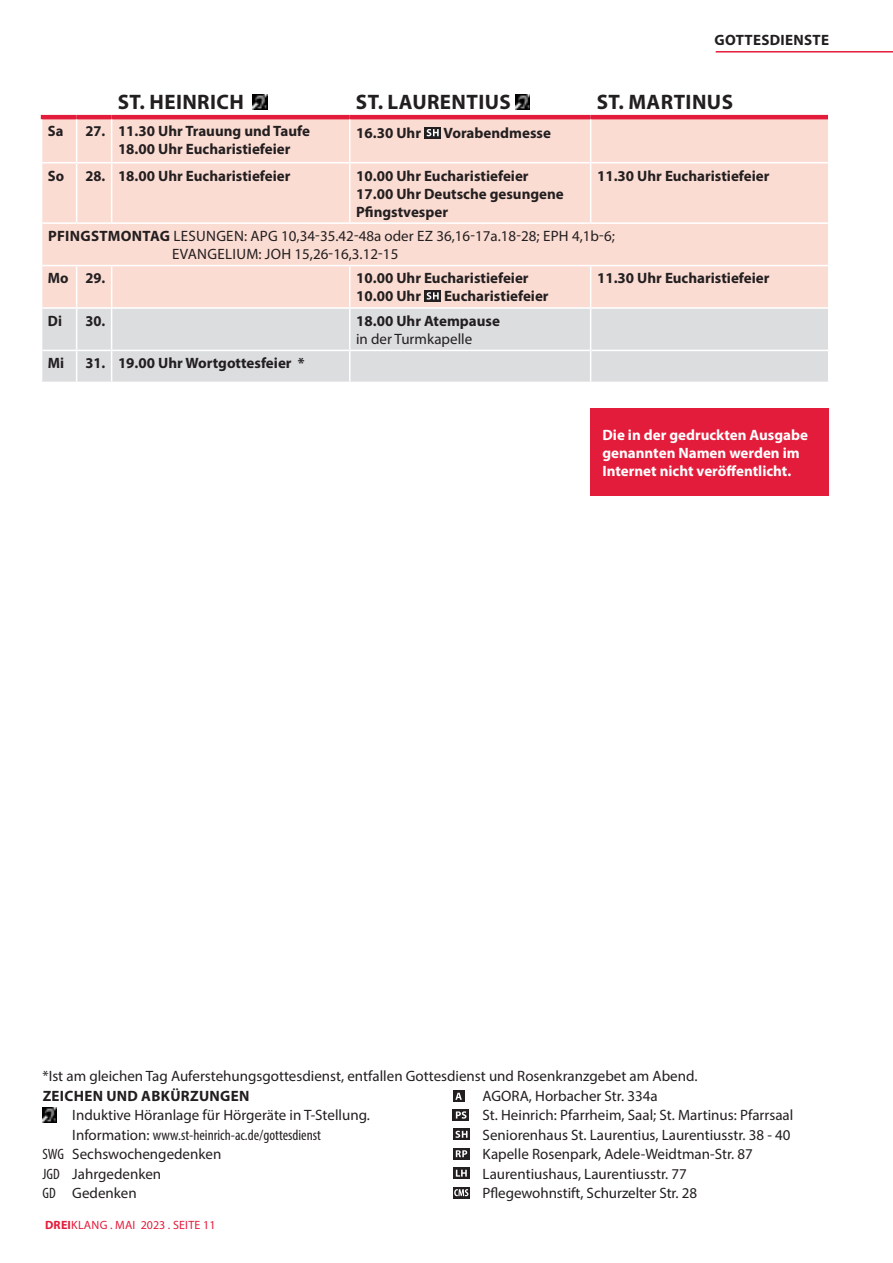
<style>
.page{position:relative;width:893px;height:1263px;background:#fff}
.page>*{position:absolute;margin:0;border:0;box-sizing:border-box;transform-origin:0 0}
.Versalien_schwarz{font:700 21px "Myriad Pro";letter-spacing:.02em;color:#231f20}
.Fließtext_ohne_Absta{font:15px/19.5px "Myriad Pro";color:#231f20}
.Gottesdienste_fett{font:700 15px/18px "Myriad Pro";color:#231f20}
.Gottesdienste_standa{font:15px/18px "Myriad Pro";color:#231f20}
.Gottesdienste_fett-2{font:700 15px/18px "Myriad Pro";color:#fff}
.Gottesdienste_standa-2{font:700 15px "Myriad Pro";color:#231f20}
.Versalien_schwarz-2{font:700 15px "Myriad Pro";letter-spacing:.02em;color:#231f20}
.Gottesdienste_fett-3{font:700 15px "Myriad Pro";letter-spacing:.02em;color:#231f20}
.t1{font:12px "Myriad Pro";letter-spacing:.02em;color:#e41c3b}
.s1{font-weight:700}
.s2{font-stretch:condensed}
</style>
<div class="page">
<svg style="left:42px;top:94px;width:786px;height:21px"></svg>
<div style="left:42px;top:119px;width:70px;height:188px;background:#fbdcd3"></div>
<div style="left:112px;top:119px;width:716px;height:188px;background:#fbdcd3"></div>
<div style="left:42px;top:309px;width:69px;height:73px;background:#dcdddf"></div>
<div style="left:112px;top:309px;width:716px;height:73px;background:#dcdddf"></div>
<hr style="left:111px;top:69px;width:1px;height:46px;background:#fff">
<hr style="left:349px;top:69px;width:1px;height:46px;background:#fff">
<hr style="left:590px;top:69px;width:1px;height:46px;background:#fff">
<hr style="left:41px;top:115px;width:36px;height:4px;background:#e41c3b">
<hr style="left:77px;top:115px;width:35px;height:4px;background:#e41c3b">
<hr style="left:112px;top:115px;width:238px;height:4px;background:#e41c3b">
<hr style="left:350px;top:115px;width:241px;height:4px;background:#e41c3b">
<hr style="left:591px;top:115px;width:237px;height:4px;background:#e41c3b">
<hr style="left:76px;top:119px;width:1px;height:43px;background:#fff">
<hr style="left:76px;top:163px;width:1px;height:59px;background:#fff">
<hr style="left:76px;top:266px;width:1px;height:41px;background:#fff">
<hr style="left:111px;top:119px;width:1px;height:43px;background:#fff">
<hr style="left:111px;top:163px;width:1px;height:59px;background:#fff">
<hr style="left:111px;top:266px;width:1px;height:41px;background:#fff">
<hr style="left:349px;top:119px;width:1px;height:43px;background:#fff">
<hr style="left:349px;top:163px;width:1px;height:59px;background:#fff">
<hr style="left:349px;top:266px;width:1px;height:41px;background:#fff">
<hr style="left:590px;top:119px;width:1px;height:43px;background:#fff">
<hr style="left:590px;top:163px;width:1px;height:59px;background:#fff">
<hr style="left:590px;top:266px;width:1px;height:41px;background:#fff">
<hr style="left:76px;top:309px;width:1px;height:41px;background:#fff">
<hr style="left:77px;top:162px;width:35px;height:1px;background:#fff">
<hr style="left:77px;top:350px;width:35px;height:1px;background:#fff">
<hr style="left:350px;top:162px;width:241px;height:1px;background:#fff">
<hr style="left:350px;top:350px;width:240px;height:1px;background:#fff">
<hr style="left:591px;top:162px;width:237px;height:1px;background:#fff">
<hr style="left:591px;top:350px;width:237px;height:1px;background:#fff">
<hr style="left:590px;top:350px;width:1px;height:32px;background:#fff">
<hr style="left:42px;top:162px;width:35px;height:1px;background:#fff">
<hr style="left:42px;top:350px;width:35px;height:1px;background:#fff">
<hr style="left:76px;top:351px;width:1px;height:31px;background:#fff">
<hr style="left:349px;top:309px;width:1px;height:41px;background:#fff">
<hr style="left:590px;top:309px;width:1px;height:41px;background:#fff">
<hr style="left:42px;top:222px;width:35px;height:2px;background:#fff">
<hr style="left:77px;top:222px;width:35px;height:2px;background:#fff">
<hr style="left:112px;top:222px;width:238px;height:2px;background:#fff">
<hr style="left:350px;top:222px;width:241px;height:2px;background:#fff">
<hr style="left:591px;top:222px;width:237px;height:2px;background:#fff">
<hr style="left:42px;top:265px;width:35px;height:1px;background:#fff">
<hr style="left:77px;top:265px;width:35px;height:1px;background:#fff">
<hr style="left:112px;top:265px;width:238px;height:1px;background:#fff">
<hr style="left:350px;top:265px;width:241px;height:1px;background:#fff">
<hr style="left:591px;top:265px;width:237px;height:1px;background:#fff">
<hr style="left:112px;top:162px;width:238px;height:1px;background:#fff">
<hr style="left:112px;top:350px;width:238px;height:1px;background:#fff">
<hr style="left:349px;top:351px;width:1px;height:31px;background:#fff">
<img style="left:253px;top:95px;width:14px;height:14px">
<img style="left:515px;top:95px;width:15px;height:14px">
<svg style="left:424px;top:127px;width:17px;height:12px"></svg>
<svg style="left:427px;top:129px;width:12px;height:7px"></svg>
<div style="left:424px;top:290px;width:17px;height:12px;background:#231f20"></div>
<svg style="left:427px;top:292px;width:12px;height:8px"></svg>
<div style="left:453px;top:1090px;width:11px;height:12px;background:#231f20"></div>
<svg style="left:455px;top:1093px;width:7px;height:7px"></svg>
<svg style="left:453px;top:1109px;width:16px;height:11px"></svg>
<svg style="left:456px;top:1111px;width:10px;height:8px"></svg>
<svg style="left:453px;top:1128px;width:17px;height:12px"></svg>
<svg style="left:455px;top:1131px;width:12px;height:7px"></svg>
<svg style="left:453px;top:1148px;width:17px;height:11px"></svg>
<svg style="left:456px;top:1150px;width:11px;height:7px"></svg>
<svg style="left:453px;top:1167px;width:17px;height:12px"></svg>
<svg style="left:456px;top:1170px;width:11px;height:6px"></svg>
<svg style="left:453px;top:1187px;width:17px;height:11px"></svg>
<svg style="left:454px;top:1189px;width:14px;height:7px"></svg>
<img style="left:43px;top:1108px;width:14px;height:14px">
<div style="left:590px;top:409px;width:239px;height:87px;background:#e41c3b"></div>
<hr style="left:716px;top:51px;width:177px;height:2px;background:#e41c3b">
<p class="Gottesdienste_fett-3" style="left:715px;top:30px;width:116px">GOTTESDIENSTE</p>
<p class="Versalien_schwarz" style="left:118px;top:88px;width:128px">ST. HEINRICH</p>
<p class="Versalien_schwarz" style="left:356px;top:88px;width:156px">ST. LAURENTIUS</p>
<p class="Versalien_schwarz" style="left:597px;top:88px;width:138px">ST. MARTINUS</p>
<p class="Gottesdienste_standa-2" style="left:48px;top:122px;width:17px">Sa</p>
<p class="Gottesdienste_standa-2" style="left:85px;top:122px;width:21px">27.</p>
<p class="Gottesdienste_fett" style="left:118px;top:122px;width:194px">11.30 Uhr Trauung und Taufe</p>
<p class="Gottesdienste_fett" style="left:118px;top:140px;width:174px">18.00 Uhr Eucharistiefeier</p>
<p class="Gottesdienste_fett" style="left:356px;top:124px;width:66px">16.30 Uhr</p>
<p class="Gottesdienste_fett" style="left:444px;top:124px;width:109px">Vorabendmesse</p>
<p class="Gottesdienste_standa-2" style="left:48px;top:166px;width:18px">So</p>
<p class="Gottesdienste_standa-2" style="left:85px;top:166px;width:21px">28.</p>
<p class="Gottesdienste_fett" style="left:118px;top:166px;width:174px">18.00 Uhr Eucharistiefeier</p>
<p class="Gottesdienste_fett" style="left:356px;top:166px;width:174px">10.00 Uhr Eucharistiefeier</p>
<p class="Gottesdienste_fett" style="left:356px;top:184px;width:209px">17.00 Uhr Deutsche gesungene<br>Pfingstvesper</p>
<p class="Gottesdienste_fett" style="left:597px;top:166px;width:174px">11.30 Uhr Eucharistiefeier</p>
<p class="Gottesdienste_standa" style="left:172px;top:227px;width:444px;text-indent:-124px"><span class="s1">PFINGSTMONTAG</span> LESUNGEN: APG 10,34-35.42-48a oder EZ 36,16-17a.18-28; EPH 4,1b-6;<br>EVANGELIUM: JOH 15,26-16,3.12-15</p>
<p class="Gottesdienste_standa-2" style="left:48px;top:269px;width:22px">Mo</p>
<p class="Gottesdienste_standa-2" style="left:85px;top:269px;width:21px">29.</p>
<p class="Gottesdienste_fett" style="left:356px;top:269px;width:174px">10.00 Uhr Eucharistiefeier</p>
<p class="Gottesdienste_fett" style="left:356px;top:287px;width:66px">10.00 Uhr</p>
<p class="Gottesdienste_fett" style="left:444px;top:287px;width:106px">Eucharistiefeier</p>
<p class="Gottesdienste_fett" style="left:597px;top:269px;width:174px">11.30 Uhr Eucharistiefeier</p>
<p class="Gottesdienste_standa-2" style="left:48px;top:311px;width:16px">Di</p>
<p class="Gottesdienste_standa-2" style="left:85px;top:311px;width:21px">30.</p>
<p class="Gottesdienste_fett" style="left:356px;top:311px;width:145px">18.00 Uhr Atempause</p>
<p class="Gottesdienste_standa" style="left:356px;top:330px;width:118px">in der Turmkapelle</p>
<p class="Gottesdienste_standa-2" style="left:48px;top:353px;width:18px">Mi</p>
<p class="Gottesdienste_standa-2" style="left:85px;top:353px;width:21px">31.</p>
<p class="Gottesdienste_fett" style="left:118px;top:354px;width:188px">19.00 Uhr Wortgottesfeier *</p>
<p class="Gottesdienste_fett-2" style="left:602px;top:426px;width:207px">Die in der gedruckten Ausgabe genannten Namen werden im<br>Internet nicht veröffentlicht.</p>
<p class="Fließtext_ohne_Absta" style="left:43px;top:1066px;width:656px">*Ist am gleichen Tag Auferstehungsgottesdienst, entfallen Gottesdienst und Rosenkranzgebet am Abend.</p>
<p class="Fließtext_ohne_Absta" style="left:483px;top:1086px;width:177px">AGORA, Horbacher Str. 334a</p>
<p class="Fließtext_ohne_Absta" style="left:483px;top:1105px;width:312px">St. Heinrich: Pfarrheim, Saal; St. Martinus: Pfarrsaal</p>
<p class="Fließtext_ohne_Absta" style="left:483px;top:1125px;width:309px">Seniorenhaus St. Laurentius, Laurentiusstr. 38 - 40</p>
<p class="Fließtext_ohne_Absta" style="left:483px;top:1144px;width:272px">Kapelle Rosenpark, Adele-Weidtman-Str. 87</p>
<p class="Fließtext_ohne_Absta" style="left:483px;top:1164px;width:206px">Laurentiushaus, Laurentiusstr. 77</p>
<p class="Fließtext_ohne_Absta" style="left:483px;top:1183px;width:216px">Pflegewohnstift, Schurzelter Str. 28</p>
<p class="Versalien_schwarz-2" style="left:43px;top:1086px;width:208px">ZEICHEN UND ABKÜRZUNGEN</p>
<p class="Fließtext_ohne_Absta" style="left:72px;top:1105px;width:299px">Induktive Höranlage für Hörgeräte in T-Stellung.<br>Information: <span class="s2">www.st-heinrich-ac.de/gottesdienst</span></p>
<p class="Fließtext_ohne_Absta" style="left:43px;top:1144px;width:180px"><span class="s2">SWG</span> Sechswochengedenken</p>
<p class="Fließtext_ohne_Absta" style="left:43px;top:1164px;width:120px"><span class="s2">JGD</span> Jahrgedenken</p>
<p class="Fließtext_ohne_Absta" style="left:43px;top:1183px;width:96px"><span class="s2">GD</span> Gedenken</p>
<p class="t1" style="left:45px;top:1218px;width:172px"><span class="s1">DREI</span>KLANG . MAI 2023 . SEITE 11</p>
</div>
